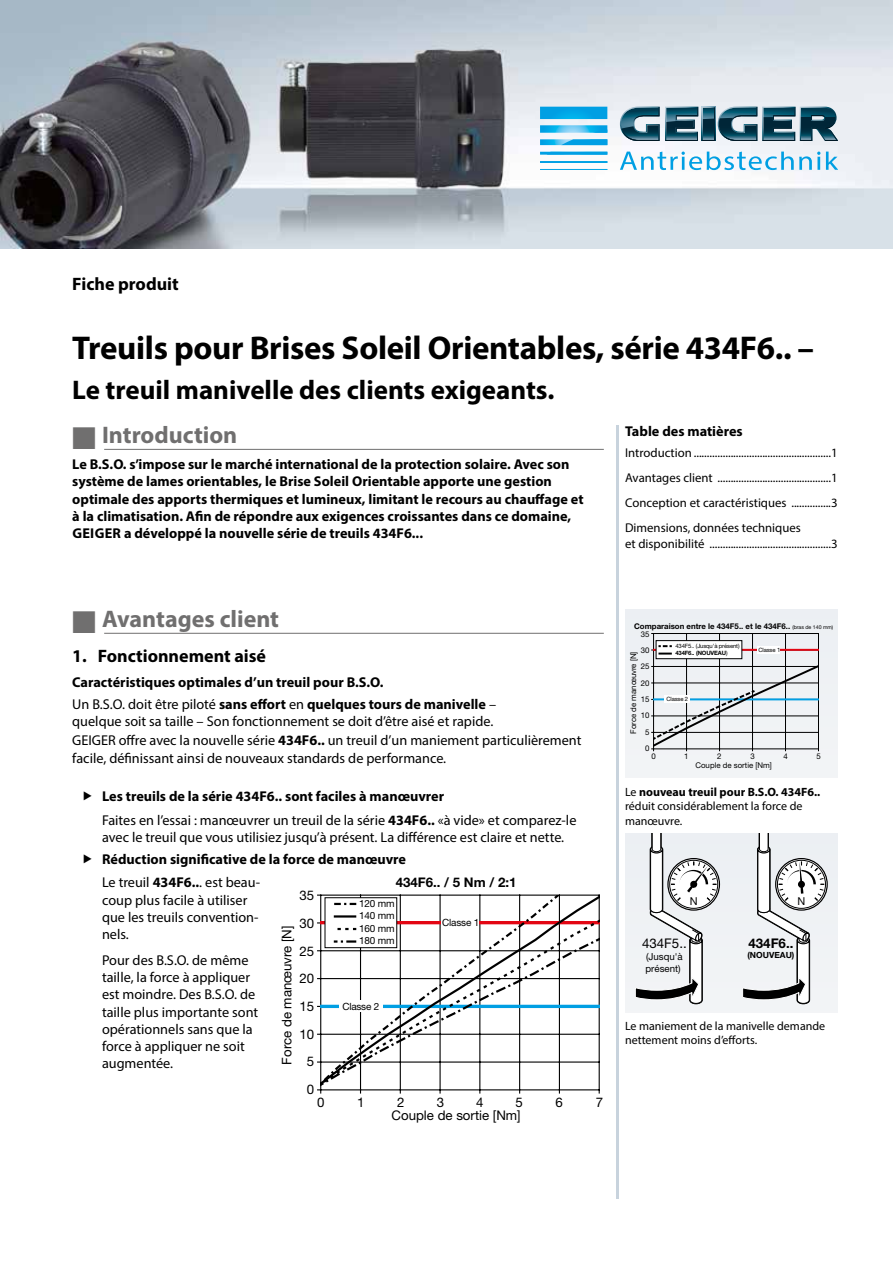
<style>
.page{position:relative;width:893px;height:1263px;background:#fff}
.page>*{position:absolute;margin:0;border:0;box-sizing:border-box;transform-origin:0 0}
.t1{font:700 33px "Myriad Pro";letter-spacing:-.01em;color:#000}
.t2{font:700 27px "Myriad Pro";color:#000}
.t3{font:700 24px "Myriad Pro";color:#706f6f}
.t4{font:700 18px "Myriad Pro";color:#000}
.t5{font:14.25px/17.2px "Myriad Pro";color:#000}
.t6{font:700 14.25px/17.2px "Myriad Pro";color:#000}
.t7{font:13.35px "Helvetica Neue";color:#000}
.t8{font:700 13.35px "Helvetica Neue";color:#000}
.t9{font:13.2px/27.6px "Helvetica Neue";color:#000;text-align:center}
.t10{font:700 13.2px "Helvetica Neue";color:#000}
.t11{font:12.75px/25px "Myriad Pro";color:#000;text-align:justify}
.t12{font:12px/14.4px "Myriad Pro";color:#000}
.t13{font:10.95px "Helvetica Neue";color:#000}
.t14{font:9.9px/12.6px "Helvetica Neue";letter-spacing:-.02em;color:#000;text-align:justify}
.t15{font:9.75px/11.6px "Helvetica Neue";color:#000}
.t16{font:700 8.4px "Helvetica Neue";color:#000}
.t17{font:7.8px/16.4px "Helvetica Neue";color:#000;text-align:center}
.t18{font:700 7.8px "Helvetica Neue";color:#000}
.t19{font:5.85px/7.4px "Helvetica Neue";letter-spacing:-.02em;color:#000}
.s1{font-weight:400}
.s2{font-weight:700}
.s3{font-weight:400;font-size:5.25px}
</style>
<div class="page">
<hr style="left:104px;top:449px;width:500px;height:1px;background:#706f6f">
<hr style="left:104px;top:633px;width:500px;height:1px;background:#706f6f">
<hr style="left:318px;top:894px;width:281px;height:2px;background:#000">
<hr style="left:318px;top:922px;width:281px;height:1px;background:#000">
<hr style="left:318px;top:950px;width:281px;height:1px;background:#000">
<hr style="left:318px;top:978px;width:281px;height:1px;background:#000">
<hr style="left:318px;top:1006px;width:281px;height:1px;background:#000">
<hr style="left:318px;top:1034px;width:281px;height:1px;background:#000">
<hr style="left:318px;top:1061px;width:281px;height:1px;background:#000">
<hr style="left:318px;top:1089px;width:281px;height:1px;background:#000">
<hr style="left:320px;top:895px;width:1px;height:198px;background:#000">
<hr style="left:360px;top:895px;width:1px;height:198px;background:#000">
<hr style="left:400px;top:895px;width:1px;height:198px;background:#000">
<hr style="left:439px;top:895px;width:2px;height:198px;background:#000">
<hr style="left:479px;top:895px;width:1px;height:198px;background:#000">
<hr style="left:519px;top:895px;width:1px;height:198px;background:#000">
<hr style="left:559px;top:895px;width:1px;height:198px;background:#000">
<hr style="left:599px;top:895px;width:1px;height:198px;background:#000">
<svg style="left:563px;top:895px;width:36px;height:195px"></svg>
<svg style="left:321px;top:895px;width:242px;height:195px"></svg>
<div style="left:325px;top:897px;width:72px;height:51px;background:#fff;border:1px solid #000"></div>
<div style="left:441px;top:916px;width:37px;height:12px;background:#fff"></div>
<svg style="left:334px;top:903px;width:22px;height:2px"></svg>
<hr style="left:334px;top:915px;width:22px;height:2px;background:#000">
<svg style="left:321px;top:928px;width:278px;height:161px"></svg>
<div style="left:625px;top:610px;width:213px;height:168px;background:#eef1f4"></div>
<hr style="left:652px;top:633px;width:166px;height:1px;background:#000">
<hr style="left:652px;top:650px;width:166px;height:1px;background:#000">
<hr style="left:652px;top:666px;width:166px;height:1px;background:#000">
<hr style="left:652px;top:683px;width:166px;height:1px;background:#000">
<hr style="left:652px;top:699px;width:166px;height:1px;background:#000">
<hr style="left:652px;top:715px;width:166px;height:1px;background:#000">
<hr style="left:652px;top:732px;width:166px;height:1px;background:#000">
<hr style="left:652px;top:748px;width:166px;height:1px;background:#000">
<hr style="left:653px;top:633px;width:1px;height:118px;background:#000">
<hr style="left:686px;top:633px;width:1px;height:118px;background:#000">
<hr style="left:719px;top:633px;width:1px;height:118px;background:#000">
<hr style="left:752px;top:633px;width:1px;height:118px;background:#000">
<hr style="left:785px;top:633px;width:1px;height:118px;background:#000">
<hr style="left:818px;top:633px;width:1px;height:118px;background:#000">
<hr style="left:654px;top:649px;width:164px;height:2px;background:#e30613">
<div style="left:758px;top:646px;width:22px;height:7px;background:#fff"></div>
<svg style="left:654px;top:661px;width:164px;height:88px"></svg>
<div style="left:656px;top:640px;width:86px;height:19px;background:#fff;border:1px solid #000"></div>
<svg style="left:658px;top:645px;width:14px;height:2px"></svg>
<svg style="left:658px;top:653px;width:14px;height:1px"></svg>
<div style="left:625px;top:833px;width:213px;height:179px;background:#f0f2f5"></div>
<svg style="left:742px;top:833px;width:82px;height:171px"></svg>
<svg style="left:635px;top:833px;width:86px;height:171px"></svg>
<img style="left:0;top:0;width:893px;height:249px">
<svg style="left:540px;top:107px;width:67px;height:63px"></svg>
<svg style="left:620px;top:107px;width:218px;height:78px"></svg>
<hr style="left:617px;top:425px;width:2px;height:774px;background:#c8d3dd">
<p class="t4" style="left:72px;top:272px;width:108px">Fiche produit</p>
<h1 class="t1" style="left:72px;top:327px;width:743px">Treuils pour Brises Soleil Orientables, série 434F6.. –</h1>
<h2 class="t2" style="left:72px;top:372px;width:484px">Le treuil manivelle des clients exigeants.</h2>
<h3 class="t3" style="left:72px;top:419px;width:167px">■ Introduction</h3>
<p class="t6" style="left:72px;top:455px;width:513px">Le B.S.O. s’impose sur le marché international de la protection solaire. Avec son système de lames orientables, le Brise Soleil Orientable apporte une gestion optimale des apports thermiques et lumineux, limitant le recours au chauffage et à la climatisation. Afin de répondre aux exigences croissantes dans ce domaine, Geig er a développé la nouvelle série de treuils 434F6...</p>
<p class="t6" style="left:625px;top:422px;width:119px">Table des matières</p>
<p class="t11" style="left:625px;top:440px;width:214px">Introduction ....................................................1<br>Avantages client ...........................................1<br>Conception et caractéristiques ...............3<br>Dimensions, données techniques</p>
<p class="t11" style="left:625px;top:531px;width:214px">et disponibilité ..............................................3</p>
<h3 class="t3" style="left:72px;top:603px;width:208px">■ Avantages client</h3>
<p class="t4" style="left:72px;top:644px;width:195px">1. Fonctionnement aisé</p>
<p class="t6" style="left:72px;top:671px;width:425px;line-height:21.5px">Caractéristiques optimales d’un treuil pour B.S.O.<br><span class="s1">Un B.S.O. doit être piloté</span> sans effort <span class="s1">en</span> quelques tours de manivelle <span class="s1">–</span></p>
<p class="t5" style="left:72px;top:711px;width:511px;line-height:19.4px">quelque soit sa taille – Son fonctionnement se doit d’être aisé et rapide.<br>GEIGER offre avec la nouvelle série <span class="s2">434F6..</span> un treuil d’un maniement particulièrement</p>
<p class="t5" style="left:72px;top:749px;width:375px">facile, définissant ainsi de nouveaux standards de performance.</p>
<p class="t5" style="left:102px;top:784px;width:476px;line-height:23.7px"><span class="s2">Les treuils de la série 434F6.. sont faciles à manœuvrer<br></span>Faites en l’essai : manœuvrer un treuil de la série <span class="s2">434F6..</span> «à vide» et comparez-le</p>
<p class="t5" style="left:102px;top:828px;width:464px">avec le treuil que vous utilisiez jusqu’à présent. La différence est claire et nette.</p>
<p class="t6" style="left:102px;top:846px;width:306px;line-height:23.7px">Réduction significative de la force de manœuvre<br><span class="s1">Le treuil</span> 434F6..<span class="s1">. est beau-</span></p>
<p class="t5" style="left:102px;top:891px;width:158px">coup plus facile à utiliser que les treuils convention&shy;nels.</p>
<p class="t5" style="left:102px;top:951px;width:158px">Pour des B.S.O. de même taille, la force à appliquer est moindre. Des B.S.O. de taille plus importante sont opérationnels sans que la force à appliquer ne soit augmentée.</p>
<p class="t9" style="left:317px;top:1088px;width:9px">0</p>
<p class="t9" style="left:357px;top:1088px;width:9px">1</p>
<p class="t9" style="left:397px;top:1088px;width:9px">2</p>
<p class="t9" style="left:437px;top:1088px;width:9px">3</p>
<p class="t9" style="left:516px;top:1088px;width:9px">5</p>
<p class="t9" style="left:555px;top:1088px;width:9px">6</p>
<p class="t9" style="left:596px;top:1088px;width:9px">7</p>
<p class="t10" style="left:396px;top:874px;width:122px">434F6.. / 5 Nm / 2:1</p>
<p class="t9" style="left:299px;top:882px;width:16px">35<br>30<br>25<br>20<br>15<br>10<br>5<br>0</p>
<p class="t14" style="left:359px;top:897px;width:37px">120 mm 140 mm 160 mm 180 mm</p>
<p class="t14" style="left:442px;top:916px;width:38px">Classe 1</p>
<p class="t9" style="left:273px;top:1064px;width:141px;rotate:-90deg">Force de manœuvre [N]</p>
<p class="t14" style="left:342px;top:1000px;width:38px">Classe 2</p>
<p class="t9" style="left:476px;top:1088px;width:9px">4</p>
<p class="t9" style="left:391px;top:1102px;width:131px">Couple de sortie [Nm]</p>
<p class="t18" style="left:634px;top:621px;width:201px">Comparaison entre le 434F5.. et le 434F6.. <span class="s3">(bras de 140 mm)</span></p>
<p class="t17" style="left:625px;top:734px;width:84px;rotate:-90deg">Force de manœuvre [N]</p>
<p class="t17" style="left:641px;top:626px;width:10px">35<br>30<br>25<br>20<br>15<br>10<br>5<br>0</p>
<p class="t19" style="left:675px;top:642px;width:66px">434F5.. (Jusqu'à présent)<br><span class="s2">434F6.. (NOUVEAU</span>)</p>
<p class="t19" style="left:758px;top:646px;width:23px">Classe 1</p>
<p class="t19" style="left:666px;top:695px;width:23px">Classe 2</p>
<p class="t17" style="left:783px;top:748px;width:6px">4</p>
<p class="t17" style="left:651px;top:748px;width:6px">0</p>
<p class="t17" style="left:684px;top:748px;width:6px">1</p>
<p class="t17" style="left:717px;top:748px;width:6px">2</p>
<p class="t17" style="left:750px;top:748px;width:6px">3</p>
<p class="t17" style="left:816px;top:748px;width:6px">5</p>
<p class="t17" style="left:695px;top:757px;width:78px">Couple de sortie [Nm]</p>
<p class="t12" style="left:625px;top:784px;width:197px">Le <span class="s2">nouveau treuil pour B.S.O. 434F6.. </span>réduit considérablement la force de manœuvre.</p>
<p class="t13" style="left:690px;top:895px;width:9px">N</p>
<p class="t13" style="left:797px;top:895px;width:9px">N</p>
<p class="t7" style="left:642px;top:935px;width:46px">434F5..</p>
<p class="t15" style="left:645px;top:950px;width:39px">(Jusqu'à présent)</p>
<p class="t8" style="left:748px;top:935px;width:46px">434F6..</p>
<p class="t16" style="left:747px;top:950px;width:49px">(NOUVEAU)</p>
<p class="t12" style="left:625px;top:1018px;width:202px">Le maniement de la manivelle demande nettement moins d’efforts.</p>
</div>
